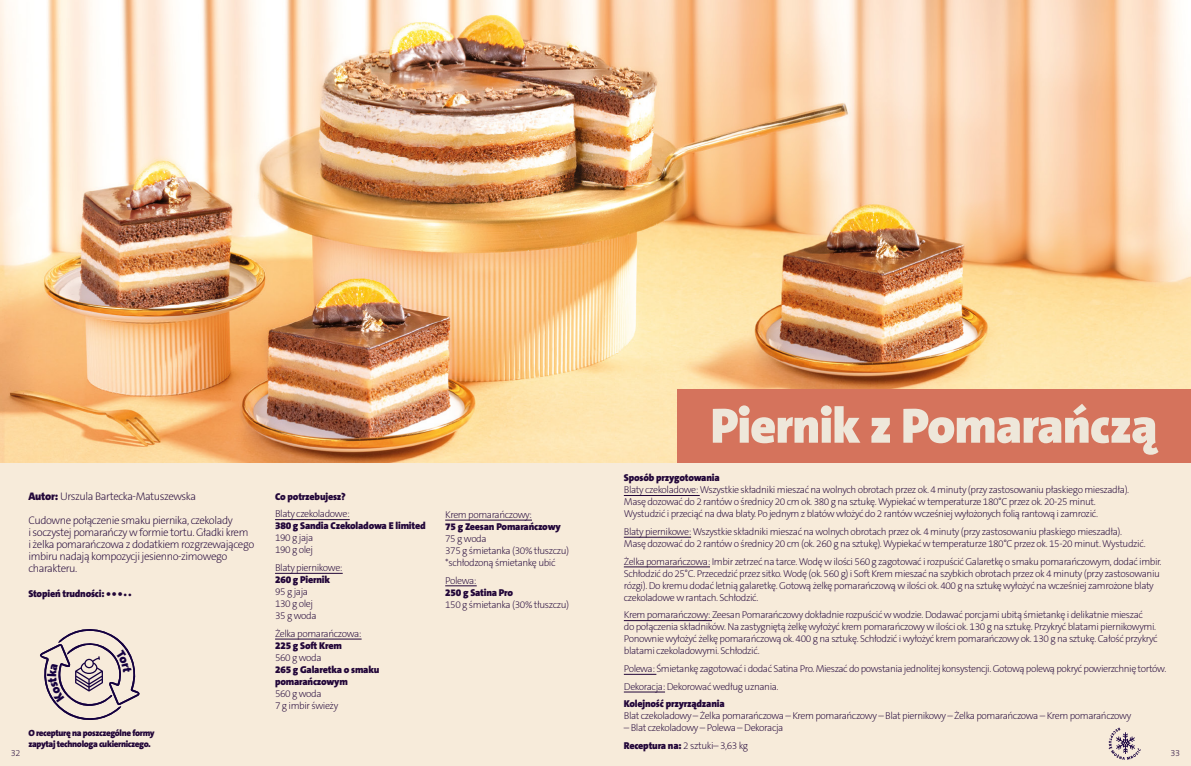
<style>
.page{position:relative;width:1191px;height:766px;background:#fff}
.page>*{position:absolute;margin:0;border:0;box-sizing:border-box;transform-origin:0 0}
.t1{font:900 50px "The Sans C5";letter-spacing:-.02em;color:#eee7da}
.t2{font:200 11px/12px "The Sans C5";letter-spacing:-.04em;color:#220639}
.t3{font:200 10px/12px "The Sans C5";letter-spacing:-.04em;color:#220639}
.t4{font:900 10px/12px "The Sans C5";letter-spacing:-.02em;color:#220639}
.t5{font:900 9px/11px "The Sans C5";letter-spacing:-.04em;color:#220639}
.t6{font:200 9px "The Sans C5";color:#220639}
.s1{font-weight:900}
.s2{font-size:7px}
</style>
<div class="page">
<img style="left:0;top:0;width:1191px;height:463px">
<div style="left:0;top:463px;width:1191px;height:302px;background:#f7ebda"></div>
<hr style="left:275px;top:519px;width:75px;height:1px;background:#220639">
<hr style="left:275px;top:573px;width:68px;height:1px;background:#220639">
<hr style="left:275px;top:638px;width:86px;height:1px;background:#220639">
<hr style="left:445px;top:519px;width:87px;height:1px;background:#220639">
<hr style="left:445px;top:585px;width:32px;height:1px;background:#220639">
<hr style="left:624px;top:495px;width:75px;height:1px;background:#220639">
<hr style="left:624px;top:537px;width:67px;height:1px;background:#220639">
<hr style="left:624px;top:566px;width:86px;height:1px;background:#220639">
<hr style="left:624px;top:620px;width:88px;height:1px;background:#220639">
<hr style="left:624px;top:674px;width:32px;height:1px;background:#220639">
<hr style="left:624px;top:691px;width:41px;height:1px;background:#220639">
<svg style="left:1108px;top:727px;width:32px;height:32px"></svg>
<div style="left:677px;top:389px;width:514px;height:74px;background:#d5735c"></div>
<svg style="left:40px;top:629px;width:99px;height:91px"></svg>
<h1 class="t1" style="left:710px;top:393px;width:448px">Piernik z Pomarańczą</h1>
<p class="t4" style="left:624px;top:471px;width:97px">Sposób przygotowania</p>
<p class="t3" style="left:624px;top:483px;width:507px">Blaty czekoladowe: Wszystkie składniki mieszać na wolnych obrotach przez ok. 4 minuty (przy zastosowaniu płaskiego mieszadła).<br>Masę dozować do 2 rantów o średnicy 20 cm ok. 380 g na sztukę. Wypiekać w temperaturze 180°C przez ok. 20-25 minut.<br>Wystudzić i przeciąć na dwa blaty. Po jednym z blatów włożyć do 2 rantów wcześniej wyłożonych folią rantową i zamrozić.</p>
<p class="t3" style="left:624px;top:525px;width:523px">Blaty piernikowe: Wszystkie składniki mieszać na wolnych obrotach przez ok. 4 minuty (przy zastosowaniu płaskiego mieszadła).<br>Masę dozować do 2 rantów o średnicy 20 cm (ok. 260 g na sztukę). Wypiekać w temperaturze 180°C przez ok. 15-20 minut. Wystudzić.</p>
<p class="t3" style="left:624px;top:555px;width:539px">Żelka pomarańczowa: Imbir zetrzeć na tarce. Wodę w ilości 560 g zagotować i rozpuścić Galaretkę o smaku pomarańczowym, dodać imbir.<br>Schłodzić do 25°C. Przecedzić przez sitko. Wodę (ok. 560 g) i Soft Krem mieszać na szybkich obrotach przez ok 4 minuty (przy zastosowaniu rózgi). Do kremu dodać letnią galaretkę. Gotową żelkę pomarańczową w ilości ok. 400 g na sztukę wyłożyć na wcześniej zamrożone blaty czekoladowe w rantach. Schłodzić.</p>
<p class="t3" style="left:624px;top:608px;width:535px">Krem pomarańczowy: Zeesan Pomarańczowy dokładnie rozpuścić w wodzie. Dodawać porcjami ubitą śmietankę i delikatnie mieszać<br>do połączenia składników. Na zastygniętą żelkę wyłożyć krem pomarańczowy w ilości ok. 130 g na sztukę. Przykryć blatami piernikowymi.<br>Ponownie wyłożyć żelkę pomarańczową ok. 400 g na sztukę. Schłodzić i wyłożyć krem pomarańczowy ok. 130 g na sztukę. Całość przykryć blatami czekoladowymi. Schłodzić.</p>
<p class="t3" style="left:624px;top:659px;width:544px;line-height:17.7px">Polewa: Śmietankę zagotować i dodać Satina Pro. Mieszać do powstania jednolitej konsystencji. Gotową polewą pokryć powierzchnię tortów.<br>Dekoracja: Dekorować według uznania.</p>
<p class="t4" style="left:624px;top:697px;width:102px">Kolejność przyrządzania</p>
<p class="t3" style="left:624px;top:709px;width:509px">Blat czekoladowy – Żelka pomarańczowa – Krem pomarańczowy – Blat piernikowy – Żelka pomarańczowa – Krem pomarańczowy</p>
<p class="t3" style="left:624px;top:719px;width:161px;line-height:17.7px">– Blat czekoladowy – Polewa – Dekoracja<br><span class="s1">Receptura na:</span> 2 sztuki– 3,63 kg</p>
<p class="t2" style="left:28px;top:484px;width:206px;line-height:24px"><span class="s1">Autor:</span> Urszula Bartecka-Matuszewska<br>Cudowne połączenie smaku piernika, czekolady</p>
<p class="t2" style="left:28px;top:526px;width:227px">i soczystej pomarańczy w formie tortu. Gładki krem<br>i żelka pomarańczowa z dodatkiem rozgrzewającego imbiru nadają kompozycji jesienno-zimowego charakteru.</p>
<p class="t4" style="left:275px;top:490px;width:72px">Co potrzebujesz?</p>
<p class="t3" style="left:275px;top:508px;width:76px">Blaty czekoladowe:</p>
<p class="t4" style="left:275px;top:520px;width:152px">380 g Sandia Czekoladowa E limited</p>
<p class="t3" style="left:275px;top:532px;width:40px">190 g jaja<br>190 g olej</p>
<p class="t3" style="left:275px;top:561px;width:69px">Blaty piernikowe:</p>
<p class="t4" style="left:275px;top:573px;width:57px">260 g Piernik</p>
<p class="t3" style="left:275px;top:585px;width:43px">95 g jaja<br>130 g olej<br>35 g woda</p>
<p class="t3" style="left:275px;top:627px;width:88px">Żelka pomarańczowa:</p>
<p class="t4" style="left:275px;top:639px;width:68px">225 g Soft Krem</p>
<p class="t3" style="left:275px;top:651px;width:48px">560 g woda</p>
<p class="t4" style="left:275px;top:663px;width:106px">265 g Galaretka o smaku pomarańczowym</p>
<p class="t3" style="left:275px;top:687px;width:65px">560 g woda<br>7 g imbir świeży</p>
<p class="t3" style="left:445px;top:508px;width:88px">Krem pomarańczowy:</p>
<p class="t4" style="left:445px;top:520px;width:117px">75 g Zeesan Pomarańczowy</p>
<p class="t3" style="left:445px;top:532px;width:125px">75 g woda<br>375 g śmietanka (30% tłuszczu) *schłodzoną śmietankę ubić</p>
<p class="t3" style="left:445px;top:574px;width:33px">Polewa:</p>
<p class="t4" style="left:445px;top:586px;width:69px">250 g Satina Pro</p>
<p class="t3" style="left:445px;top:598px;width:125px">150 g śmietanka (30% tłuszczu)</p>
<p class="t4" style="left:28px;top:587px;width:104px">Stopień trudności: • • • <span class="s2">• •</span></p>
<p class="t5" style="left:28px;top:727px;width:128px">O recepturę na poszczególne formy zapytaj technologa cukierniczego.</p>
<p class="t6" style="left:11px;top:746px;width:11px">32</p>
<p class="t6" style="left:1170px;top:746px;width:11px">33</p>
</div>
